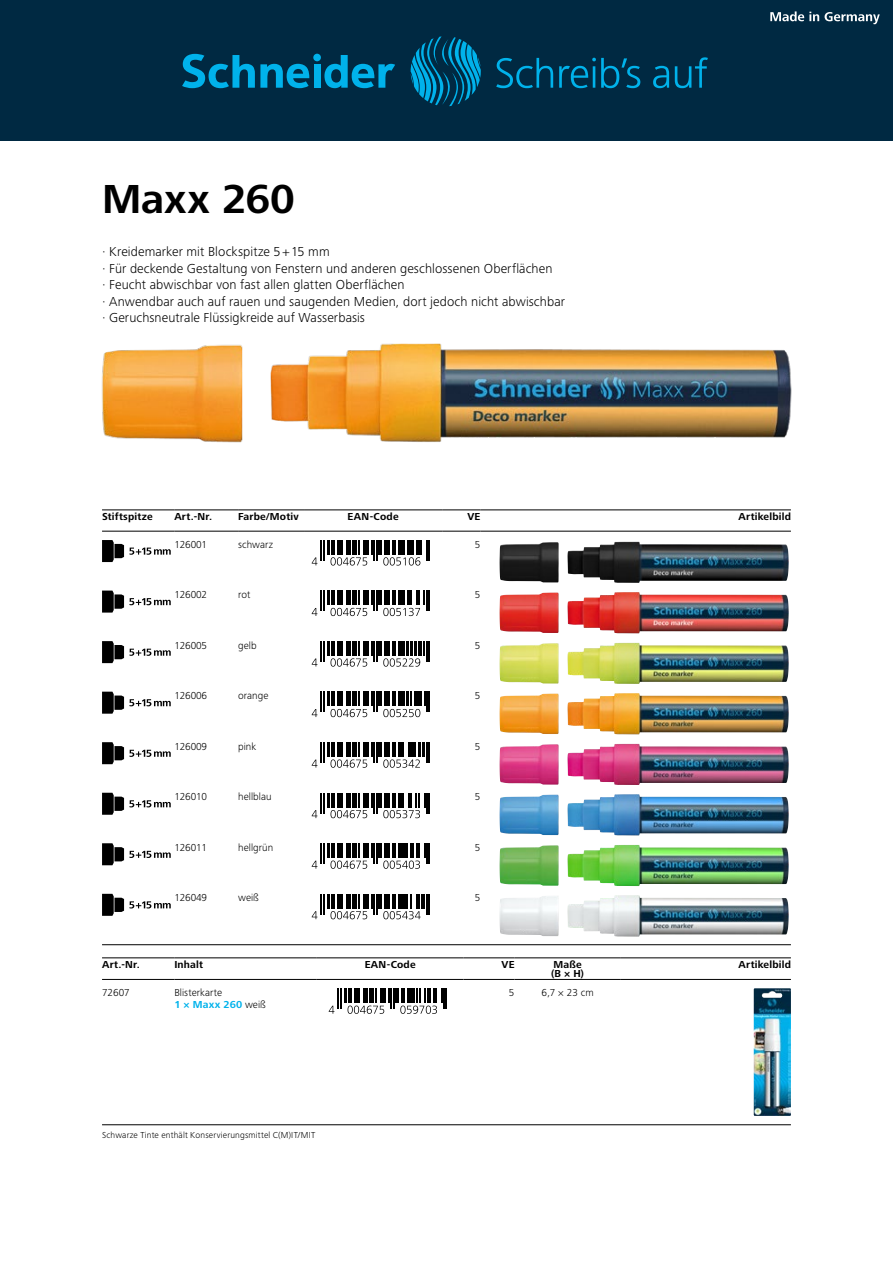
<style>
.page{position:relative;width:893px;height:1263px;background:#fff}
.page>*{position:absolute;margin:0;border:0;box-sizing:border-box;transform-origin:0 0}
.t1{font:700 42px "Frutiger Next LTW1 G";color:#000}
.t2{font:300 13.5px/16.5px "Frutiger Next LTW1 G";letter-spacing:.01em;color:#000}
.t3{font:300 10.5px/12.5px "Frutiger Next LTW1 G";color:#000}
.t4{font:700 10.5px/9.8px "Frutiger Next LTW1 G";letter-spacing:.02em;color:#000}
.t5{font:300 9px "Frutiger Next LTW1 G";letter-spacing:.02em;color:#000}
.s1{font-weight:700;color:#00b2eb}
</style>
<div class="page">
<div style="left:0;top:0;width:893px;height:140px;background:#002942"></div>
<svg style="left:770px;top:11px;width:49px;height:10px"></svg>
<svg style="left:825px;top:12px;width:55px;height:12px"></svg>
<div style="left:313px;top:54px;width:8px;height:7px;background:#00b2eb;border-radius:50%"></div>
<div style="left:314px;top:64px;width:7px;height:24px;background:#00b2eb"></div>
<svg style="left:182px;top:54px;width:127px;height:34px"></svg>
<svg style="left:324px;top:55px;width:71px;height:33px"></svg>
<svg style="left:496px;top:58px;width:57px;height:30px"></svg>
<svg style="left:559px;top:58px;width:81px;height:30px"></svg>
<svg style="left:653px;top:66px;width:16px;height:22px"></svg>
<svg style="left:675px;top:57px;width:33px;height:31px"></svg>
<svg style="left:411px;top:36px;width:70px;height:70px"></svg>
<img style="left:102px;top:344px;width:690px;height:99px">
<hr style="left:102px;top:509px;width:72px;height:1px;background:#000">
<hr style="left:102px;top:531px;width:72px;height:1px;background:#000">
<hr style="left:174px;top:509px;width:64px;height:1px;background:#000">
<hr style="left:174px;top:531px;width:64px;height:1px;background:#000">
<hr style="left:238px;top:509px;width:66px;height:1px;background:#000">
<hr style="left:238px;top:531px;width:66px;height:1px;background:#000">
<hr style="left:304px;top:509px;width:138px;height:1px;background:#000">
<hr style="left:304px;top:531px;width:138px;height:1px;background:#000">
<hr style="left:442px;top:509px;width:38px;height:1px;background:#000">
<hr style="left:442px;top:531px;width:38px;height:1px;background:#000">
<hr style="left:480px;top:509px;width:311px;height:1px;background:#000">
<hr style="left:480px;top:531px;width:311px;height:1px;background:#000">
<svg style="left:102px;top:540px;width:69px;height:22px"></svg>
<hr style="left:378px;top:540px;width:4px;height:15px;background:#000">
<hr style="left:426px;top:540px;width:2px;height:21px;background:#000">
<svg style="left:429px;top:540px;width:1px;height:21px"></svg>
<svg style="left:312px;top:540px;width:65px;height:25px"></svg>
<svg style="left:383px;top:540px;width:39px;height:25px"></svg>
<img style="left:499px;top:542px;width:290px;height:41px">
<svg style="left:102px;top:591px;width:69px;height:22px"></svg>
<hr style="left:378px;top:591px;width:4px;height:14px;background:#000">
<svg style="left:312px;top:591px;width:65px;height:25px"></svg>
<svg style="left:383px;top:591px;width:47px;height:25px"></svg>
<img style="left:499px;top:592px;width:290px;height:41px">
<svg style="left:102px;top:641px;width:69px;height:22px"></svg>
<hr style="left:378px;top:641px;width:4px;height:15px;background:#000">
<svg style="left:312px;top:641px;width:65px;height:26px"></svg>
<svg style="left:383px;top:641px;width:47px;height:26px"></svg>
<img style="left:499px;top:643px;width:290px;height:41px">
<svg style="left:102px;top:692px;width:69px;height:22px"></svg>
<hr style="left:378px;top:692px;width:4px;height:14px;background:#000">
<svg style="left:312px;top:692px;width:65px;height:25px"></svg>
<svg style="left:383px;top:692px;width:47px;height:25px"></svg>
<img style="left:499px;top:693px;width:290px;height:41px">
<svg style="left:102px;top:742px;width:69px;height:22px"></svg>
<hr style="left:378px;top:742px;width:4px;height:15px;background:#000">
<svg style="left:312px;top:742px;width:65px;height:26px"></svg>
<svg style="left:383px;top:742px;width:47px;height:26px"></svg>
<img style="left:499px;top:744px;width:290px;height:41px">
<svg style="left:102px;top:793px;width:69px;height:22px"></svg>
<hr style="left:378px;top:793px;width:4px;height:14px;background:#000">
<svg style="left:312px;top:793px;width:65px;height:25px"></svg>
<svg style="left:383px;top:793px;width:47px;height:25px"></svg>
<img style="left:499px;top:794px;width:290px;height:41px">
<svg style="left:102px;top:843px;width:69px;height:22px"></svg>
<hr style="left:378px;top:843px;width:4px;height:15px;background:#000">
<svg style="left:312px;top:843px;width:65px;height:26px"></svg>
<svg style="left:383px;top:843px;width:47px;height:26px"></svg>
<img style="left:499px;top:845px;width:290px;height:41px">
<svg style="left:102px;top:894px;width:69px;height:22px"></svg>
<hr style="left:378px;top:894px;width:4px;height:14px;background:#000">
<hr style="left:421px;top:894px;width:3px;height:14px;background:#000">
<hr style="left:426px;top:894px;width:2px;height:20px;background:#000">
<svg style="left:429px;top:894px;width:1px;height:20px"></svg>
<svg style="left:312px;top:894px;width:65px;height:25px"></svg>
<svg style="left:383px;top:894px;width:38px;height:25px"></svg>
<img style="left:499px;top:895px;width:290px;height:41px">
<hr style="left:102px;top:944px;width:689px;height:1px;background:#000">
<hr style="left:102px;top:957px;width:72px;height:1px;background:#000">
<hr style="left:102px;top:979px;width:72px;height:1px;background:#000">
<hr style="left:174px;top:957px;width:143px;height:1px;background:#000">
<hr style="left:174px;top:979px;width:143px;height:1px;background:#000">
<hr style="left:317px;top:957px;width:146px;height:1px;background:#000">
<hr style="left:317px;top:979px;width:146px;height:1px;background:#000">
<hr style="left:463px;top:957px;width:51px;height:1px;background:#000">
<hr style="left:463px;top:979px;width:51px;height:1px;background:#000">
<hr style="left:514px;top:957px;width:107px;height:1px;background:#000">
<hr style="left:514px;top:979px;width:107px;height:1px;background:#000">
<hr style="left:621px;top:957px;width:170px;height:1px;background:#000">
<hr style="left:621px;top:979px;width:170px;height:1px;background:#000">
<hr style="left:395px;top:988px;width:4px;height:15px;background:#000">
<svg style="left:329px;top:988px;width:65px;height:26px"></svg>
<svg style="left:400px;top:988px;width:47px;height:26px"></svg>
<img style="left:754px;top:988px;width:37px;height:128px">
<hr style="left:102px;top:1124px;width:689px;height:1px;background:#000">
<h1 class="t1" style="left:102px;top:175px;width:194px">Maxx 260</h1>
<p class="t2" style="left:102px;top:244px;width:464px">· Kreidemarker mit Blockspitze 5+15 mm<br>· Für deckende Gestaltung von Fenstern und anderen geschlossenen Oberflächen<br>· Feucht abwischbar von fast allen glatten Oberflächen<br>· Anwendbar auch auf rauen und saugenden Medien, dort jedoch nicht abwischbar · Geruchsneutrale Flüssigkreide auf Wasserbasis</p>
<p class="t4" style="left:102px;top:511px;width:52px">Stiftspitze</p>
<p class="t4" style="left:174px;top:511px;width:39px">Art.-Nr.</p>
<p class="t4" style="left:238px;top:511px;width:62px">Farbe/Motiv</p>
<p class="t4" style="left:348px;top:511px;width:52px">EAN-Code</p>
<p class="t4" style="left:467px;top:511px;width:15px">VE</p>
<p class="t4" style="left:739px;top:511px;width:54px">Artikelbild</p>
<p class="t3" style="left:174px;top:538px;width:34px">126001</p>
<p class="t3" style="left:238px;top:538px;width:36px">schwarz</p>
<p class="t3" style="left:475px;top:538px;width:7px">5</p>
<p class="t3" style="left:174px;top:588px;width:34px">126002</p>
<p class="t3" style="left:238px;top:588px;width:14px">rot</p>
<p class="t3" style="left:475px;top:588px;width:7px">5</p>
<p class="t3" style="left:174px;top:639px;width:34px">126005</p>
<p class="t3" style="left:238px;top:639px;width:20px">gelb</p>
<p class="t3" style="left:475px;top:639px;width:7px">5</p>
<p class="t3" style="left:174px;top:689px;width:34px">126006</p>
<p class="t3" style="left:238px;top:689px;width:32px">orange</p>
<p class="t3" style="left:475px;top:689px;width:7px">5</p>
<p class="t3" style="left:174px;top:740px;width:34px">126009</p>
<p class="t3" style="left:238px;top:740px;width:20px">pink</p>
<p class="t3" style="left:475px;top:740px;width:7px">5</p>
<p class="t3" style="left:174px;top:790px;width:34px">126010</p>
<p class="t3" style="left:238px;top:790px;width:35px">hellblau</p>
<p class="t3" style="left:475px;top:790px;width:7px">5</p>
<p class="t3" style="left:174px;top:841px;width:34px">126011</p>
<p class="t3" style="left:238px;top:841px;width:37px">hellgrün</p>
<p class="t3" style="left:475px;top:841px;width:7px">5</p>
<p class="t3" style="left:174px;top:892px;width:34px">126049</p>
<p class="t3" style="left:238px;top:892px;width:22px">weiß</p>
<p class="t3" style="left:475px;top:892px;width:7px">5</p>
<p class="t4" style="left:102px;top:959px;width:39px">Art.-Nr.</p>
<p class="t4" style="left:174px;top:959px;width:30px">Inhalt</p>
<p class="t4" style="left:365px;top:959px;width:52px">EAN-Code</p>
<p class="t4" style="left:501px;top:959px;width:15px">VE</p>
<p class="t4" style="left:551px;top:959px;width:34px">Maße (B × H)</p>
<p class="t4" style="left:739px;top:959px;width:54px">Artikelbild</p>
<p class="t3" style="left:102px;top:986px;width:29px">72607</p>
<p class="t3" style="left:174px;top:986px;width:93px">Blisterkarte<br><span class="s1">1 × Maxx 260</span> weiß</p>
<p class="t3" style="left:509px;top:986px;width:7px">5</p>
<p class="t3" style="left:542px;top:986px;width:54px">6,7 × 23 cm</p>
<p class="t5" style="left:102px;top:1130px;width:215px">Schwarze Tinte enthält Konservierungsmittel C(M)IT/MIT</p>
</div>
